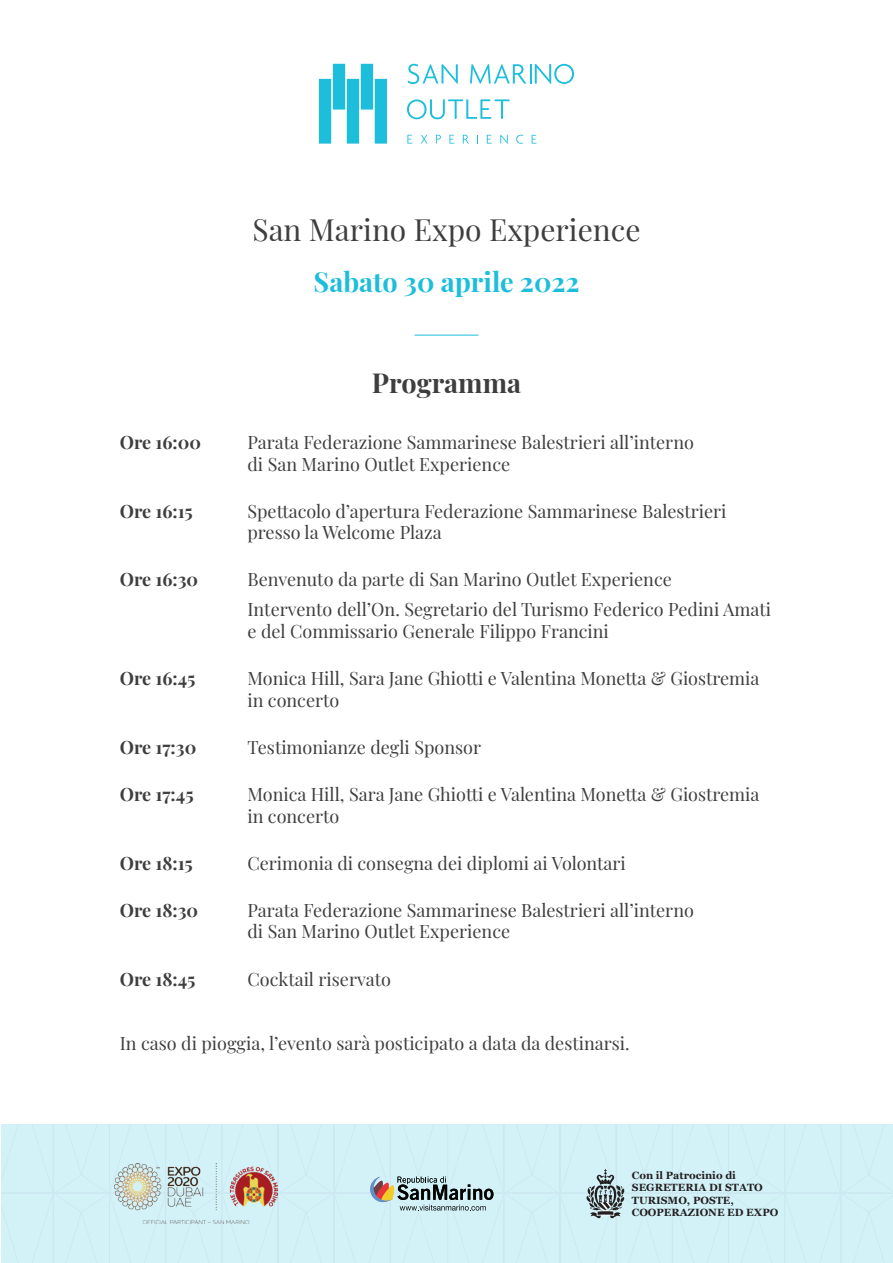
<style>
.page{position:relative;width:893px;height:1263px;background:#fff}
.page>*{position:absolute;margin:0;border:0;box-sizing:border-box;transform-origin:0 0}
.t1{font:30px "Playfair Display";color:#3e3e3f}
.t2{font:700 27px "Playfair Display";color:#1cbedc}
.t3{font:700 27px "Playfair Display";color:#3e3e3f}
.t4{font:18px/21.6px "Playfair Display";color:#3e3e3f}
.t5{font:700 18px "Playfair Display";color:#3e3e3f}
.t6{font:700 10.5px/12.6px "Georgia";color:#231f20}
</style>
<div class="page">
<svg style="left:319px;top:64px;width:68px;height:80px"></svg>
<svg style="left:407px;top:135px;width:5px;height:9px"></svg>
<svg style="left:532px;top:135px;width:4px;height:9px"></svg>
<svg style="left:516px;top:135px;width:7px;height:9px"></svg>
<svg style="left:500px;top:135px;width:8px;height:9px"></svg>
<svg style="left:487px;top:135px;width:5px;height:9px"></svg>
<svg style="left:463px;top:135px;width:6px;height:9px"></svg>
<svg style="left:449px;top:135px;width:5px;height:9px"></svg>
<svg style="left:436px;top:135px;width:5px;height:9px"></svg>
<svg style="left:421px;top:135px;width:6px;height:9px"></svg>
<svg style="left:407px;top:99px;width:102px;height:20px"></svg>
<svg style="left:408px;top:64px;width:50px;height:20px"></svg>
<svg style="left:470px;top:64px;width:56px;height:20px"></svg>
<hr style="left:530px;top:64px;width:2px;height:20px;background:#1cbedc">
<svg style="left:535px;top:64px;width:39px;height:20px"></svg>
<hr style="left:415px;top:335px;width:63px;height:1px;background:#1cbedc">
<svg style="left:1px;top:1124px;width:892px;height:139px;background:#ceebf0"></svg>
<p class="t1" style="left:252px;top:207px;width:390px">San Marino Expo Experience</p>
<p class="t2" style="left:314px;top:261px;width:268px">Sabato 30 aprile 2022</p>
<p class="t3" style="left:372px;top:362px;width:151px">Programma</p>
<p class="t5" style="left:120px;top:428px;width:83px">Ore 16:00</p>
<p class="t4" style="left:247px;top:430px;width:448px">Parata Federazione Sammarinese Balestrieri all’interno di San Marino Outlet Experience</p>
<p class="t5" style="left:120px;top:497px;width:74px">Ore 16:15</p>
<p class="t4" style="left:247px;top:499px;width:481px">Spettacolo d’apertura Federazione Sammarinese Balestrieri presso la Welcome Plaza</p>
<p class="t5" style="left:120px;top:566px;width:80px">Ore 16:30</p>
<p class="t4" style="left:247px;top:563px;width:525px;line-height:30px">Benvenuto da parte di San Marino Outlet Experience<br>Intervento dell’On. Segretario del Turismo Federico Pedini Amati</p>
<p class="t4" style="left:247px;top:619px;width:363px">e del Commissario Generale Filippo Francini</p>
<p class="t5" style="left:120px;top:664px;width:77px">Ore 16:45</p>
<p class="t4" style="left:247px;top:666px;width:514px">Monica Hill, Sara Jane Ghiotti e Valentina Monetta &amp; Giostremia in concerto</p>
<p class="t5" style="left:120px;top:733px;width:78px">Ore 17:30</p>
<p class="t4" style="left:247px;top:735px;width:235px">Testimonianze degli Sponsor</p>
<p class="t5" style="left:120px;top:780px;width:75px">Ore 17:45</p>
<p class="t4" style="left:247px;top:782px;width:514px">Monica Hill, Sara Jane Ghiotti e Valentina Monetta &amp; Giostremia in concerto</p>
<p class="t5" style="left:120px;top:849px;width:74px">Ore 18:15</p>
<p class="t4" style="left:247px;top:851px;width:380px">Cerimonia di consegna dei diplomi ai Volontari</p>
<p class="t5" style="left:120px;top:896px;width:80px">Ore 18:30</p>
<p class="t4" style="left:247px;top:898px;width:448px">Parata Federazione Sammarinese Balestrieri all’interno di San Marino Outlet Experience</p>
<p class="t5" style="left:120px;top:965px;width:77px">Ore 18:45</p>
<p class="t4" style="left:247px;top:966px;width:145px">Cocktail riservato</p>
<p class="t4" style="left:120px;top:1031px;width:511px">In caso di pioggia, l’evento sarà posticipato a data da destinarsi.</p>
<p class="t6" style="left:632px;top:1168px;width:148px">Con il Patrocinio di<br>SEGRETERIA DI STATO<br>TURISMO, POSTE,<br>COOPERAZIONE ED EXPO</p>
</div>
